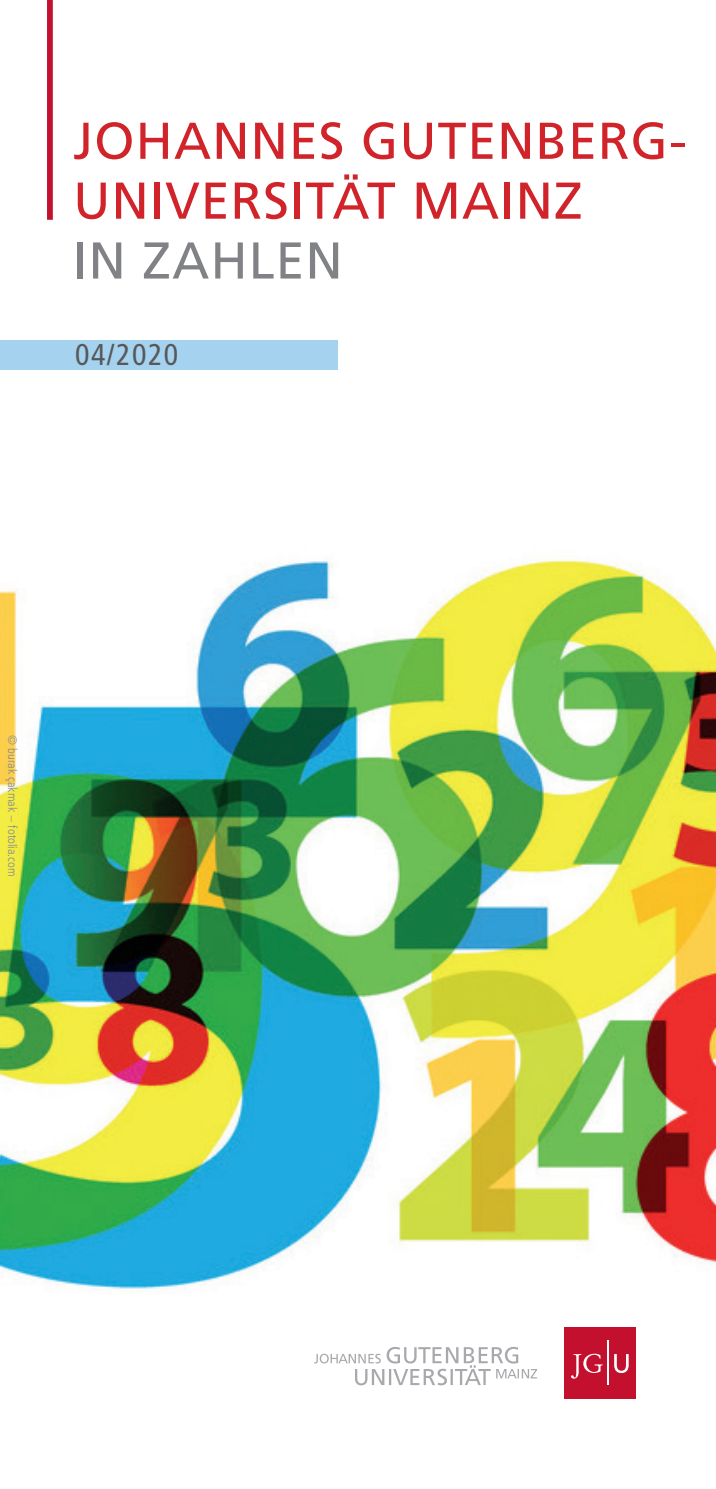
<style>
.page{position:relative;width:716px;height:1489px;background:#fff}
.page>*{position:absolute;margin:0;border:0;box-sizing:border-box;transform-origin:0 0}
.t1{font:51.75px/59.8px "Frutiger LT Pro";letter-spacing:.02em;color:#d1232a}
.t2{font:51.75px "Frutiger LT Pro";letter-spacing:.02em;color:#808285}
.t3{font:condensed 30px "Frutiger LT Com";letter-spacing:.05em;color:#57585a}
.t4{font:300 condensed 12.5px "Frutiger LT Com";color:#8a8c8f}
</style>
<div class="page">
<img style="left:0;top:340px;width:716px;height:950px">
<div style="left:0;top:340px;width:337px;height:29px;background:#a5d2ef"></div>
<svg style="left:314px;top:1347px;width:223px;height:38px"></svg>
<div style="left:565px;top:1327px;width:71px;height:71px;background:#c3102e"></div>
<svg style="left:571px;top:1353px;width:31px;height:25px"></svg>
<svg style="left:614px;top:1354px;width:14px;height:18px"></svg>
<hr style="left:607px;top:1340px;width:2px;height:44px;background:#fff">
<div style="left:47px;top:0;width:6px;height:220px;background:#c3102e"></div>
<p class="t1" style="left:73px;top:111px;width:614px">JOHANNES GUTENBERG-<br>UNIVERSITÄT MAINZ</p>
<p class="t2" style="left:73px;top:230px;width:271px">IN ZAHLEN</p>
<p class="t3" style="left:75px;top:337px;width:105px">04/2020</p>
<p class="t4" style="left:20px;top:735px;width:143px;rotate:90deg">© burak çakmak − fotolia.com</p>
</div>
